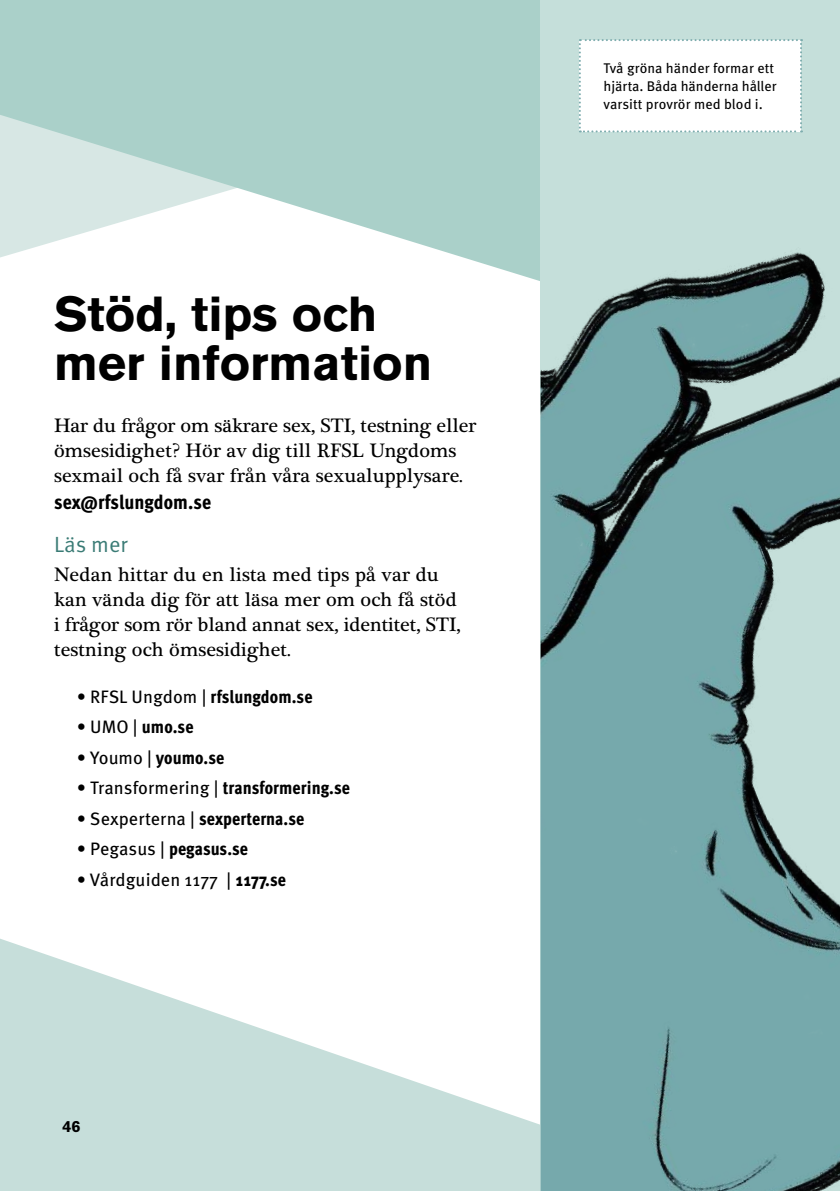
<style>
.page{position:relative;width:840px;height:1191px;background:#fff}
.page>*{position:absolute;margin:0;border:0;box-sizing:border-box;transform-origin:0 0}
.t1{font:700 48.8px/48.8px "Akzidenz Grotesk BQ";color:#000}
.t2{font:22px "Meta OT Norm";color:#3a7b75}
.t3{font:20px/24.8px "Plantagenet Cherokee";letter-spacing:.005em;color:#000}
.t4{font:800 condensed 20px "Meta OT";letter-spacing:.005em;color:#000}
.t5{font:800 condensed 18px "Meta OT";letter-spacing:.005em;color:#000}
.t6{font:18px "Meta OT";letter-spacing:.005em;color:#000}
.t7{font:700 16px "Akzidenz Grotesk BQ";color:#000}
.t8{font:14px/18px "Meta OT";color:#000}
.s1{font-weight:400;font-stretch:normal}
.s2{font-weight:800;font-stretch:condensed}
</style>
<div class="page">
<svg style="left:0;top:938px;width:540px;height:253px;fill:#c6deda"></svg>
<svg style="left:0;top:0;width:540px;height:281px;fill:#aad0c9"></svg>
<img style="left:540px;top:0;width:299px;height:1191px">
<svg style="left:578px;top:39px;width:223px;height:93px"></svg>
<h1 class="t1" style="left:54px;top:290px;width:379px">Stöd, tips och mer information</h1>
<p class="t3" style="left:54px;top:414px;width:423px">Har du frågor om säkrare sex, STI, testning eller ömsesidighet? Hör av dig till RFSL Ungdoms sexmail och få svar från våra sexualupplysare.</p>
<p class="t4" style="left:54px;top:489px;width:159px">sex@rfslungdom.se</p>
<p class="t2" style="left:54px;top:531px;width:75px">Läs mer</p>
<p class="t3" style="left:54px;top:563px;width:408px">Nedan hittar du en lista med tips på var du kan vända dig för att läsa mer om och få stöd i frågor som rör bland annat sex, identitet, STI, testning och ömsesidighet.</p>
<p class="t5" style="left:77px;top:684px;width:237px"><span class="s1">• RFSL Ungdom |</span> rfslungdom.se</p>
<p class="t5" style="left:77px;top:715px;width:118px"><span class="s1">• UMO |</span> umo.se</p>
<p class="t5" style="left:77px;top:745px;width:149px"><span class="s1">• Youmo |</span> youmo.se</p>
<p class="t5" style="left:77px;top:776px;width:275px"><span class="s1">• Transformering |</span> transformering.se</p>
<p class="t5" style="left:77px;top:806px;width:229px"><span class="s1">• Sexperterna |</span> sexperterna.se</p>
<p class="t5" style="left:77px;top:837px;width:173px"><span class="s1">• Pegasus |</span> pegasus.se</p>
<p class="t6" style="left:77px;top:868px;width:211px">• Vårdguiden 1177 | <span class="s2">1177.se</span></p>
<p class="t7" style="left:62px;top:1117px;width:19px">46</p>
<p class="t8" style="left:603px;top:59px;width:174px">Två gröna händer formar ett hjärta. Båda händerna håller varsitt provrör med blod i.</p>
</div>
